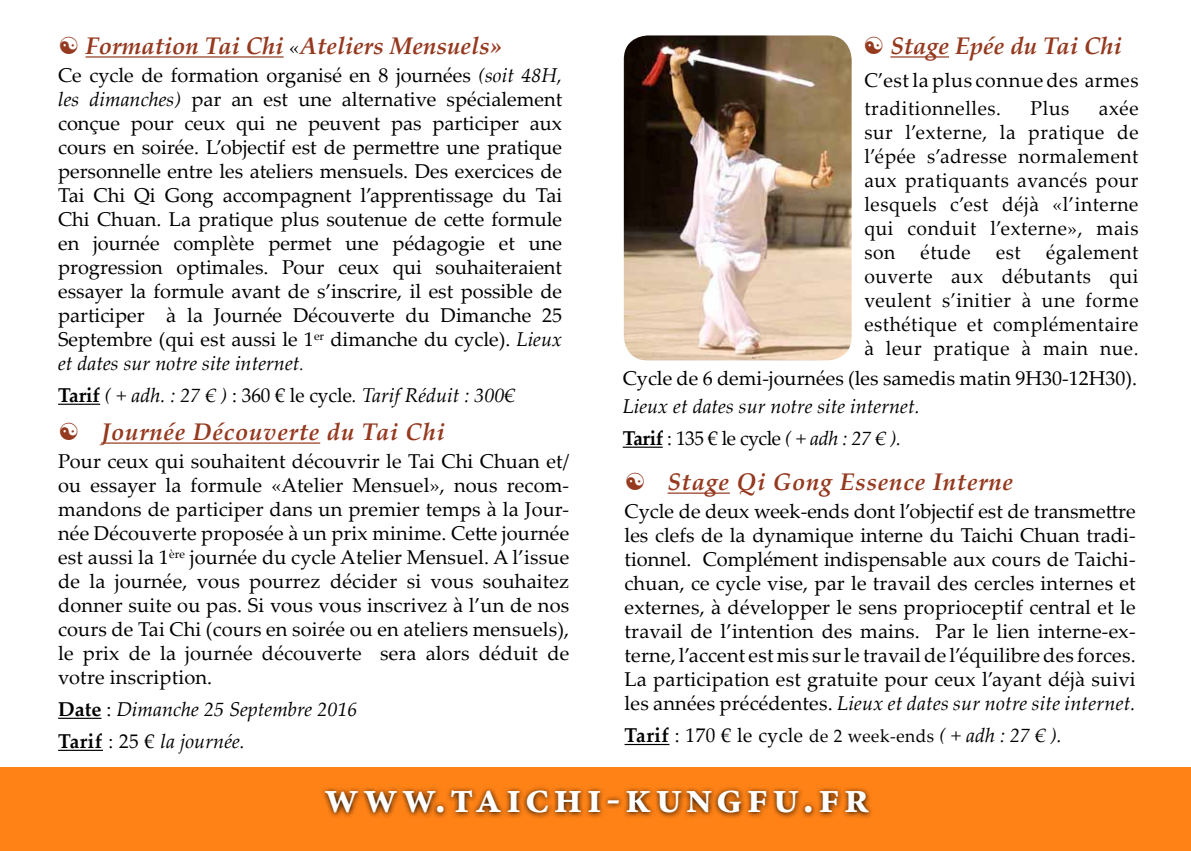
<style>
.page{position:relative;width:1191px;height:851px;background:#fff}
.page>*{position:absolute;margin:0;border:0;box-sizing:border-box;transform-origin:0 0}
.t1{font:700 44px "Minion Pro";letter-spacing:.09em;color:#fff}
.t2{font:italic 700 36px "Palatino Linotype";letter-spacing:.1em;color:#fff}
.t3{font:italic 700 24px "Palatino Linotype";letter-spacing:.015em;color:#95391f}
.t4{font:20px/24px "Palatino Linotype";letter-spacing:.01em;color:#000;text-align:justify}
.t5{font:20px/24px "Palatino Linotype";letter-spacing:.01em;color:#000;text-align:justify;scale:.96 1}
.t6{font:italic 20px/32px "Palatino Linotype";color:#000}
.t7{font:20px/28px "Palatino Linotype";letter-spacing:.03em;color:#000;scale:.96 1}
.s1{font-weight:400;font-style:normal;font-size:20px;color:#000}
.s2{font-style:italic}
.s3{font-style:italic;font-size:18px}
.s4{font-weight:700;font-style:normal}
.s5{font-style:normal}
.s6{font-weight:700}
.s7{font-size:18px}
</style>
<div class="page">
<div style="left:0;top:767px;width:1191px;height:83px;background:#ff8216"></div>
<svg style="left:323px;top:787px;width:549px;height:31px"></svg>
<hr style="left:624px;top:743px;width:45px;height:2px;background:#000">
<hr style="left:86px;top:56px;width:198px;height:2px;background:#95391f">
<hr style="left:58px;top:403px;width:42px;height:2px;background:#000">
<img style="left:624px;top:35px;width:227px;height:325px">
<hr style="left:890px;top:56px;width:59px;height:2px;background:#95391f">
<hr style="left:101px;top:442px;width:219px;height:1px;background:#95391f">
<hr style="left:58px;top:717px;width:43px;height:1px;background:#000">
<hr style="left:58px;top:749px;width:45px;height:1px;background:#000">
<hr style="left:667px;top:492px;width:63px;height:1px;background:#95391f">
<hr style="left:622px;top:446px;width:41px;height:1px;background:#000">
<p class="t3" style="left:86px;top:29px;width:418px">Formation Tai Chi <span class="s1">«</span>Ateliers Mensuels»</p>
<p class="t4" style="left:58px;top:62px;width:505px">Ce cycle de formation organisé en 8 journées <span class="s2">(soit 48H, les dimanches)</span> par an est une alternative spécialement conçue pour ceux qui ne peuvent pas participer aux cours en soirée. L’objectif est de permettre une pratique personnelle entre les ateliers mensuels. Des exercices de Tai Chi Qi Gong accompagnent l’apprentissage du Tai Chi Chuan. La pratique plus soutenue de cette formule en journée complète permet une pédagogie et une progression optimales. Pour ceux qui souhaiteraient essayer la formule avant de s’inscrire, il est possible de participer à la Journée Découverte du Dimanche 25<br>Septembre (qui est aussi le 1<sup>er</sup> dimanche du cycle). <span class="s2">Lieux et dates sur notre site internet</span><span class="s3">.</span></p>
<p class="t6" style="left:58px;top:378px;width:458px"><span class="s4">Tarif</span> ( + adh. : 27 € ) <span class="s5">: 360 € le cycle</span>. Tarif Réduit : 300€</p>
<p class="t3" style="left:101px;top:415px;width:345px">Journée Découverte du Tai Chi</p>
<p class="t4" style="left:58px;top:448px;width:513px">Pour ceux qui souhaitent découvrir le Tai Chi Chuan et/ ou essayer la formule «Atelier Mensuel», nous recom&shy;mandons de participer dans un premier temps à la Jour&shy;née Découverte proposée à un prix minime. Cette journée est aussi la 1<sup>ère</sup> journée du cycle Atelier Mensuel. A l’issue de la journée, vous pourrez décider si vous souhaitez donner suite ou pas. Si vous vous inscrivez à l’un de nos cours de Tai Chi (cours en soirée ou en ateliers mensuels), le prix de la journée découverte sera alors déduit de votre inscription.</p>
<p class="t6" style="left:58px;top:692px;width:301px"><span class="s4">Date</span> <span class="s5">:</span> Dimanche 25 Septembre 2016<br><span class="s4">Tarif</span> <span class="s5">: 25 €</span> la journée.</p>
<p class="t3" style="left:890px;top:29px;width:233px">Stage Epée du Tai Chi</p>
<p class="t7" style="left:864px;top:65px;width:287px">C’est la plus connue des armes traditionnelles.</p>
<p class="t5" style="left:864px;top:95px;width:287px;text-indent:234px">axée sur l’externe, la pratique de l’épée s’adresse normalement aux pratiquants avancés pour lesquels c’est déjà «l’interne qui conduit l’externe», mais son</p>
<p class="t5" style="left:1030px;top:95px;width:42px">Plus</p>
<p class="t5" style="left:864px;top:239px;width:287px;text-indent:182px">également ouverte aux débutants qui veulent s’initier à une forme esthétique et complémentaire à leur pratique à main nue.</p>
<p class="t5" style="left:920px;top:239px;width:54px">étude</p>
<p class="t5" style="left:996px;top:239px;width:27px">est</p>
<p class="t4" style="left:622px;top:365px;width:516px">Cycle de 6 demi-journées (les samedis matin 9H30-12H30).</p>
<p class="t6" style="left:622px;top:389px;width:298px">Lieux et dates sur notre site internet.<br><span class="s4">Tarif</span> <span class="s5">: 135 € le cycle</span> ( + adh : 27 € ).</p>
<p class="t3" style="left:667px;top:465px;width:347px">Stage Qi Gong Essence Interne</p>
<p class="t4" style="left:624px;top:498px;width:513px">Cycle de deux week-ends dont l’objectif est de transmettre les clefs de la dynamique interne du Taichi Chuan tradi&shy;tionnel. Complément indispensable aux cours de Taichi&shy;chuan, ce cycle vise, par le travail des cercles internes et externes, à développer le sens proprioceptif central et le travail de l’intention des mains. Par le lien interne-ex&shy;terne, l’accent est mis sur le travail de l’équilibre des forces.<br>La participation est gratuite pour ceux l’ayant déjà suivi les années précédentes. <span class="s2">Lieux et dates sur notre site internet.</span></p>
<p class="t7" style="left:624px;top:720px;width:457px"><span class="s6">Tarif</span> : 170 € le cycle <span class="s7">de 2 week-ends</span> <span class="s2">( + adh : 27 € ).</span></p>
<h2 class="t2" style="left:404px;top:773px;width:361px">Tél.: 06 77 63 94 22</h2>
<h1 class="t1" style="left:324px;top:767px;width:547px">www.taichi-kungfu.fr</h1>
</div>
